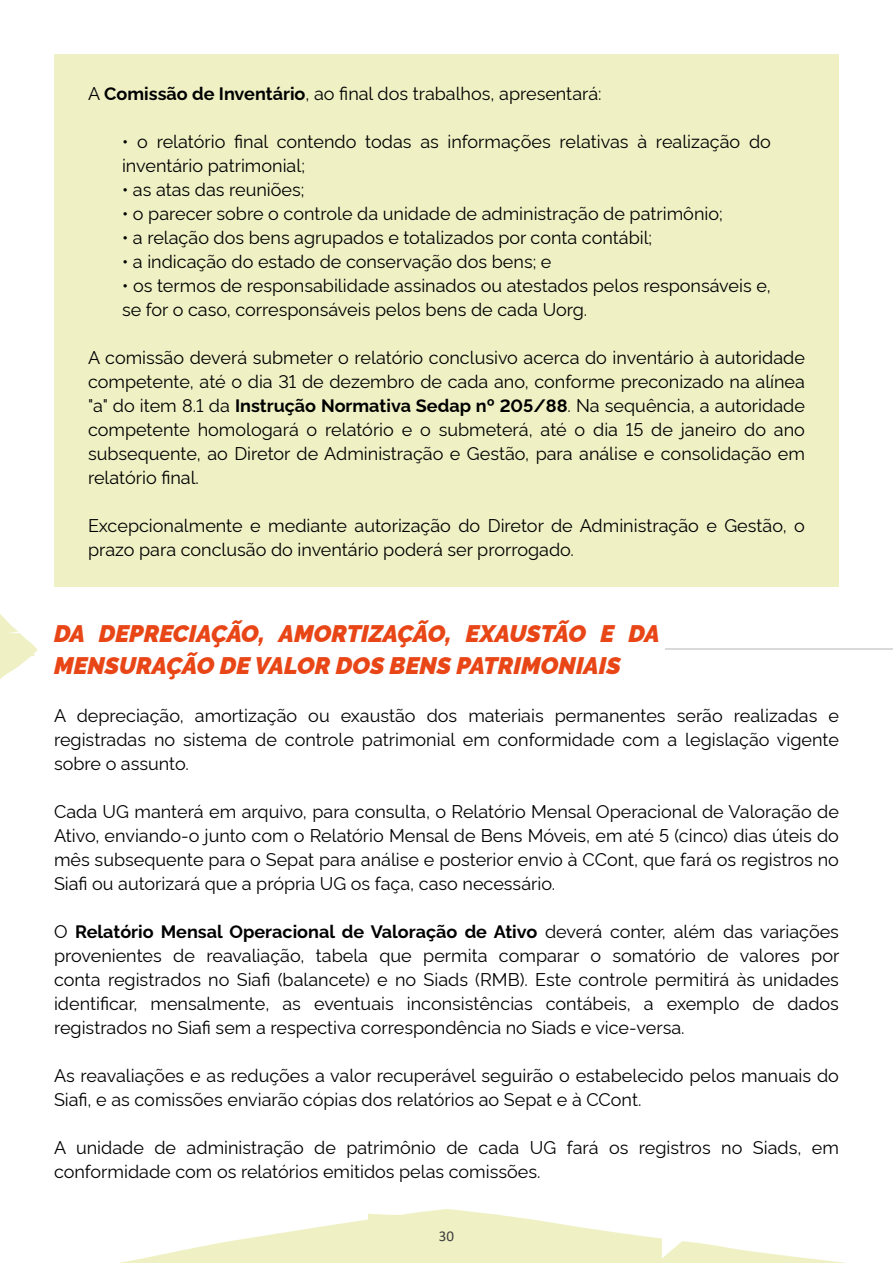
<style>
.page{position:relative;width:893px;height:1263px;background:#fff}
.page>*{position:absolute;margin:0;border:0;box-sizing:border-box;transform-origin:0 0}
.t1{font:italic 900 24px/31.5px "Rawline";color:#e84617}
.t2{font:18px/24px "Rawline";color:#000}
.t3{font:15px "Calibri";color:#3d3d3c}
.s1{font-weight:700}
</style>
<div class="page">
<svg style="left:119px;top:1209px;width:727px;height:54px;fill:#eff1c5"></svg>
<div style="left:54px;top:54px;width:785px;height:533px;background:#eff1c5"></div>
<svg style="left:0;top:614px;width:38px;height:65px"></svg>
<hr style="left:665px;top:648px;width:228px;height:2px;background:#dadada">
<p class="t2" style="left:88px;top:79px;width:515px">A <span class="s1">Comissão de Inventário</span>, ao final dos trabalhos, apresentará:</p>
<p class="t2" style="left:122px;top:127px;width:650px">• o relatório final contendo todas as informações relativas à realização do inventário patrimonial;</p>
<p class="t2" style="left:122px;top:175px;width:184px">• as atas das reuniões;</p>
<p class="t2" style="left:122px;top:199px;width:602px">• o parecer sobre o controle da unidade de administração de patrimônio;</p>
<p class="t2" style="left:122px;top:223px;width:532px">• a relação dos bens agrupados e totalizados por conta contábil;</p>
<p class="t2" style="left:122px;top:247px;width:431px">• a indicação do estado de conservação dos bens; e</p>
<p class="t2" style="left:122px;top:271px;width:650px">• os termos de responsabilidade assinados ou atestados pelos responsáveis e, se for o caso, corresponsáveis pelos bens de cada Uorg.</p>
<p class="t2" style="left:88px;top:343px;width:718px;text-align:justify">A comissão deverá submeter o relatório conclusivo acerca do inventário à autoridade competente, até o dia 31 de dezembro de cada ano, conforme preconizado na alínea "a" do item 8.1 da <span class="s1">Instrução Normativa Sedap nº 205/88</span>. Na sequência, a autoridade competente homologará o relatório e o submeterá, até o dia 15 de janeiro do ano subsequente, ao Diretor de Administração e Gestão, para análise e consolidação em relatório final.</p>
<p class="t2" style="left:88px;top:511px;width:718px">Excepcionalmente e mediante autorização do Diretor de Administração e Gestão, o prazo para conclusão do inventário poderá ser prorrogado.</p>
<h1 class="t1" style="left:54px;top:615px;width:607px">DA DEPRECIAÇÃO, AMORTIZAÇÃO, EXAUSTÃO E DA<br>MENSURAÇÃO DE VALOR DOS BENS PATRIMONIAIS</h1>
<p class="t2" style="left:54px;top:702px;width:786px;text-align:justify">A depreciação, amortização ou exaustão dos materiais permanentes serão realizadas e registradas no sistema de controle patrimonial em conformidade com a legislação vigente sobre o assunto.</p>
<p class="t2" style="left:54px;top:798px;width:786px;text-align:justify">Cada UG manterá em arquivo, para consulta, o Relatório Mensal Operacional de Valoração de Ativo, enviando-o junto com o Relatório Mensal de Bens Móveis, em até 5 (cinco) dias úteis do mês subsequente para o Sepat para análise e posterior envio à CCont, que fará os registros no Siafi ou autorizará que a própria UG os faça, caso necessário.</p>
<p class="t2" style="left:54px;top:918px;width:787px;text-align:justify">O <span class="s1">Relatório Mensal Operacional de Valoração de Ativo</span> deverá conter, além das variações provenientes de reavaliação, tabela que permita comparar o somatório de valores por conta registrados no Siafi (balancete) e no Siads (RMB). Este controle permitirá às unidades identificar, mensalmente, as eventuais inconsistências contábeis, a exemplo de dados registrados no Siafi sem a respectiva correspondência no Siads e vice-versa.</p>
<p class="t2" style="left:54px;top:1062px;width:786px">As reavaliações e as reduções a valor recuperável seguirão o estabelecido pelos manuais do<br>Siafi, e as comissões enviarão cópias dos relatórios ao Sepat e à CCont.</p>
<p class="t2" style="left:54px;top:1134px;width:786px">A unidade de administração de patrimônio de cada UG fará os registros no Siads, em conformidade com os relatórios emitidos pelas comissões.</p>
<p class="t3" style="left:439px;top:1226px;width:17px">30</p>
</div>
